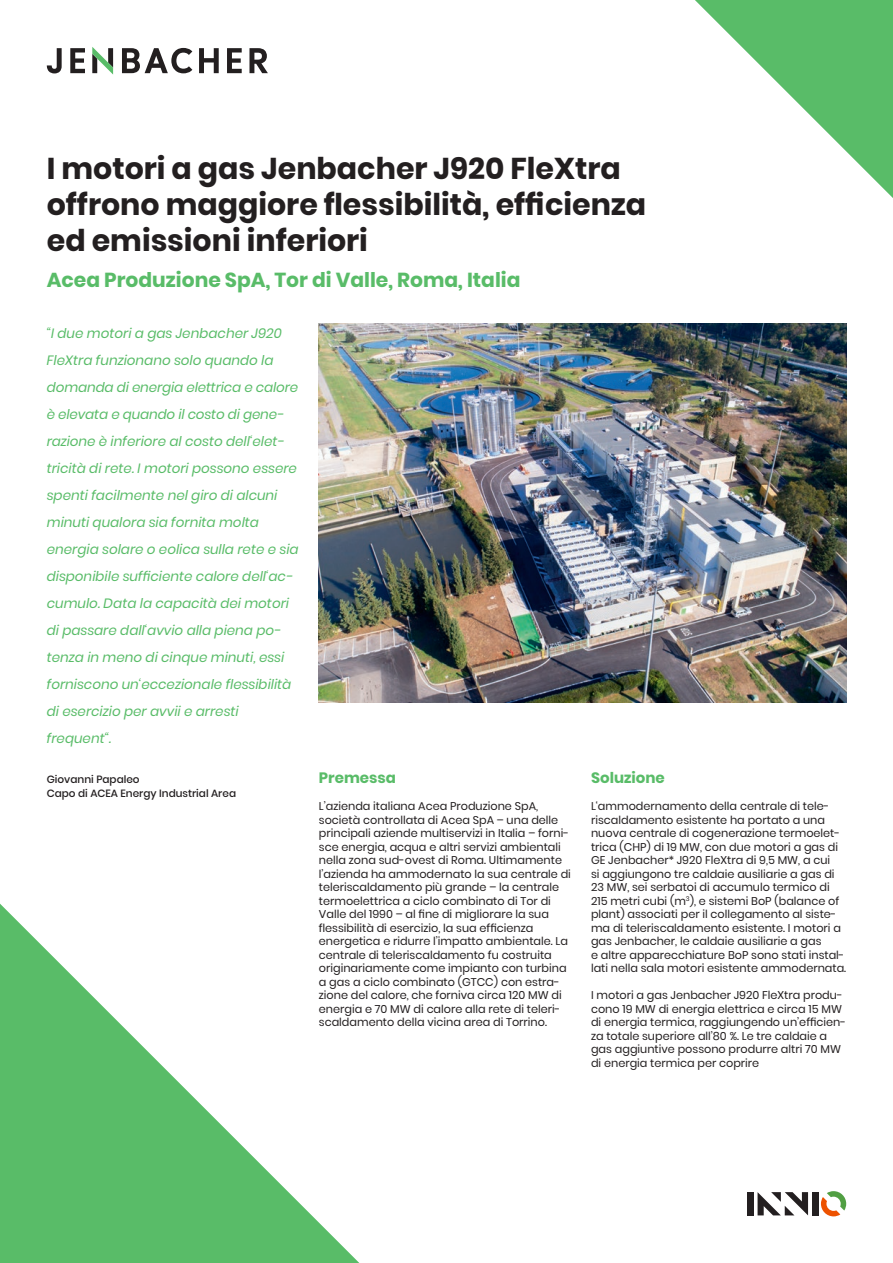
<style>
.page{position:relative;width:893px;height:1263px;background:#fff}
.page>*{position:absolute;margin:0;border:0;box-sizing:border-box;transform-origin:0 0}
.Titel{font:700 30px/36px "Poppins";color:#231f20}
.Titel-2{font:700 20.25px "Poppins";color:#59bc68}
.Fliess_headline{font:700 15px "Poppins";color:#59bc68}
.Fliesstext{font:italic 13.5px/27px "Poppins";color:#59bc68}
.Fliesstext-2{font:11.25px/13.5px "Poppins";color:#231f20}
.Fliesstext-3{font:500 10.5px "Poppins";color:#231f20}
</style>
<div class="page">
<svg style="left:122px;top:48px;width:70px;height:25px"></svg>
<svg style="left:199px;top:48px;width:20px;height:25px"></svg>
<svg style="left:227px;top:48px;width:15px;height:25px"></svg>
<svg style="left:249px;top:48px;width:19px;height:25px"></svg>
<svg style="left:70px;top:48px;width:15px;height:25px"></svg>
<svg style="left:47px;top:48px;width:15px;height:25px"></svg>
<svg style="left:92px;top:47px;width:21px;height:28px"></svg>
<svg style="left:695px;top:0;width:198px;height:198px"></svg>
<svg style="left:0;top:904px;width:359px;height:359px"></svg>
<img style="left:319px;top:323px;width:527px;height:379px">
<div style="left:748px;top:1192px;width:6px;height:23px;background:#231f20"></div>
<div style="left:812px;top:1192px;width:6px;height:23px;background:#231f20"></div>
<svg style="left:757px;top:1192px;width:51px;height:23px"></svg>
<svg style="left:821px;top:1191px;width:25px;height:25px"></svg>
<p class="Titel" style="left:47px;top:151px;width:601px">I motori a gas Jenbacher J920 FleXtra offrono maggiore flessibilità, efficienza ed emissioni inferiori</p>
<p class="Titel-2" style="left:47px;top:268px;width:475px">Acea Produzione SpA, Tor di Valle, Roma, Italia</p>
<p class="Fliesstext" style="left:47px;top:319px;width:253px">“I due motori a gas Jenbacher J920<br>FleXtra funzionano solo quando la domanda di energia elettrica e calore è elevata e quando il costo di gene&shy;razione è inferiore al costo dell‘elet&shy;tricità di rete. I motori possono essere spenti facilmente nel giro di alcuni minuti qualora sia fornita molta energia solare o eolica sulla rete e sia</p>
<p class="Fliesstext" style="left:47px;top:562px;width:247px">disponibile sufficiente calore dell‘ac&shy;cumulo. Data la capacità dei motori di passare dall‘avvio alla piena po&shy;tenza in meno di cinque minuti, essi forniscono un‘eccezionale flessibilità di esercizio per avvii e arresti frequent“.</p>
<p class="Fliesstext-3" style="left:47px;top:773px;width:94px">Giovanni Papaleo</p>
<p class="Fliesstext-3" style="left:47px;top:787px;width:191px">Capo di ACEA Energy Industrial Area</p>
<p class="Fliess_headline" style="left:319px;top:769px;width:79px">Premessa</p>
<p class="Fliesstext-2" style="left:319px;top:799px;width:254px">L’azienda italiana Acea Produzione SpA, società controllata di Acea SpA – una delle principali aziende multiservizi in Italia – forni&shy;sce energia, acqua e altri servizi ambientali nella zona sud-ovest di Roma. Ultimamente l’azienda ha ammodernato la sua centrale di teleriscaldamento più grande – la centrale termoelettrica a ciclo combinato di Tor di Valle del 1990 – al fine di migliorare la sua</p>
<p class="Fliesstext-2" style="left:319px;top:921px;width:251px">flessibilità di esercizio, la sua efficienza energetica e ridurre l’impatto ambientale. La centrale di teleriscaldamento fu costruita</p>
<p class="Fliesstext-2" style="left:319px;top:961px;width:249px">originariamente come impianto con turbina a gas a ciclo combinato (GTCC) con estra&shy;zione del calore, che forniva circa 120 MW di energia e 70 MW di calore alla rete di teleri&shy;scaldamento della vicina area di Torrino.</p>
<p class="Fliess_headline" style="left:591px;top:769px;width:75px">Soluzione</p>
<p class="Fliesstext-2" style="left:591px;top:799px;width:251px">L‘ammodernamento della centrale di tele&shy;riscaldamento esistente ha portato a una nuova centrale di cogenerazione termoelet&shy;trica (CHP) di 19 MW, con due motori a gas di GE Jenbacher* J920 FleXtra di 9,5 MW, a cui si aggiungono tre caldaie ausiliarie a gas di 23 MW, sei serbatoi di accumulo termico di 215 metri cubi (m<sup>3</sup>), e sistemi BoP (balance of plant) associati per il collegamento al siste&shy;ma di teleriscaldamento esistente. I motori a</p>
<p class="Fliesstext-2" style="left:591px;top:934px;width:232px">gas Jenbacher, le caldaie ausiliarie a gas</p>
<p class="Fliesstext-2" style="left:591px;top:948px;width:257px">e altre apparecchiature BoP sono stati instal&shy;lati nella sala motori esistente ammodernata.</p>
<p class="Fliesstext-2" style="left:591px;top:988px;width:257px">I motori a gas Jenbacher J920 FleXtra produ&shy;cono 19 MW di energia elettrica e circa 15 MW di energia termica, raggiungendo un’efficien&shy;za totale superiore all’80 %. Le tre caldaie a gas aggiuntive possono produrre altri 70 MW</p>
<p class="Fliesstext-2" style="left:591px;top:1056px;width:170px">di energia termica per coprire</p>
</div>
